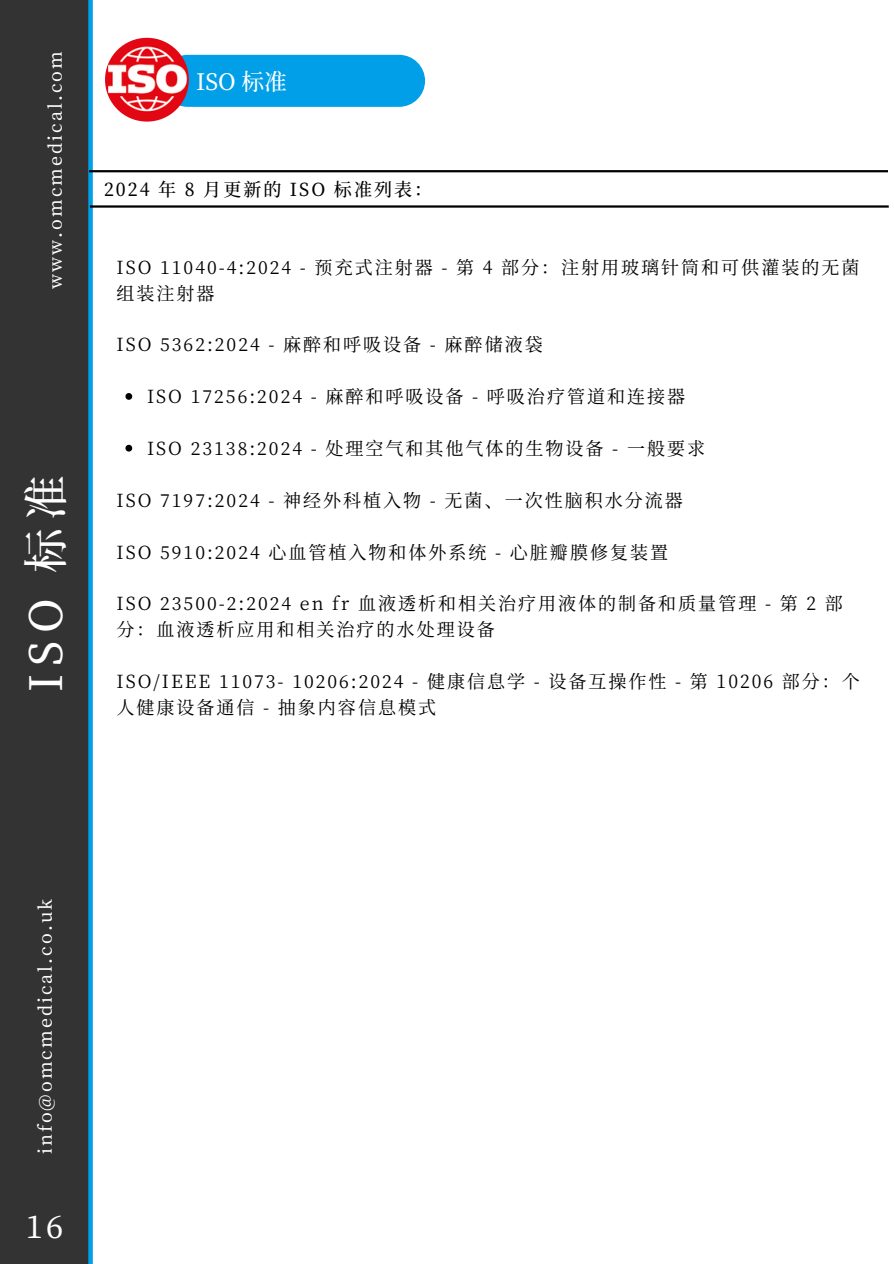
<style>
.page{position:relative;width:894px;height:1264px;background:#fff}
.page>*{position:absolute;margin:0;border:0;box-sizing:border-box;transform-origin:0 0}
.t1{font:500 44.7px "Source Han Serif SC";color:#fff}
.t2{font:500 31.2px "Source Han Serif SC";color:#fff}
.t3{font:23.1px "Source Han Serif SC";color:#fff}
.t4{font:22.95px "Source Han Serif SC";color:#fff}
.t5{font:500 22.8px "Source Han Serif SC";color:#fff}
.t6{font:500 20.25px "Source Han Serif SC";color:#fff}
.t7{font:18px/25.8px "Source Han Serif SC";letter-spacing:.11em;color:#000}
.t8{font:500 18px "Source Han Serif SC";letter-spacing:.11em;color:#fff}
.t9{font:500 18px "Source Han Serif SC";letter-spacing:.11em;color:#000}
</style>
<div class="page">
<div style="left:0;top:0;width:89px;height:1263px;background:#333"></div>
<div style="left:88px;top:0;width:5px;height:1263px;background:#009fe7"></div>
<hr style="left:89px;top:170px;width:798px;height:2px;background:#000">
<hr style="left:90px;top:205px;width:798px;height:3px;background:#000">
<svg style="left:125px;top:393px;width:7px;height:7px"></svg>
<svg style="left:125px;top:445px;width:7px;height:6px"></svg>
<div style="left:162px;top:55px;width:263px;height:52px;background:#009fe7;border-radius:26px"></div>
<img style="left:105px;top:38px;width:84px;height:84px;border-radius:50%">
<p class="t8" style="left:41px;top:289px;width:239px;rotate:-90deg">www.omcmedical.com</p>
<p class="t1" style="left:11px;top:691px;width:217px;rotate:-90deg">ISO 标准</p>
<p class="t5" style="left:196px;top:64px;width:92px">ISO 标准</p>
<p class="t9" style="left:104px;top:175px;width:329px">2024 年 8 月更新的 ISO 标准列表：</p>
<h2 class="t7" style="left:116px;top:253px;width:744px">ISO 11040-4:2024 - 预充式注射器 - 第 4 部分：注射用玻璃针筒和可供灌装的无菌组装注射器</h2>
<h3 class="t7" style="left:116px;top:331px;width:427px">ISO 5362:2024 - 麻醉和呼吸设备 - 麻醉储液袋</h3>
<h4 class="t7" style="left:147px;top:382px;width:539px">ISO 17256:2024 - 麻醉和呼吸设备 - 呼吸治疗管道和连接器</h4>
<h4 class="t7" style="left:147px;top:434px;width:559px">ISO 23138:2024 - 处理空气和其他气体的生物设备 - 一般要求</h4>
<p class="t7" style="left:116px;top:486px;width:567px">ISO 7197:2024 - 神经外科植入物 - 无菌、一次性脑积水分流器</p>
<p class="t7" style="left:116px;top:538px;width:553px">ISO 5910:2024 心血管植入物和体外系统 - 心脏瓣膜修复装置</p>
<h4 class="t7" style="left:116px;top:589px;width:727px">ISO 23500-2:2024 en fr 血液透析和相关治疗用液体的制备和质量管理 - 第 2 部分：血液透析应用和相关治疗的水处理设备</h4>
<h4 class="t7" style="left:116px;top:667px;width:744px">ISO/IEEE 11073- 10206:2024 - 健康信息学 - 设备互操作性 - 第 10206 部分：个人健康设备通信 - 抽象内容信息模式</h4>
<p class="t8" style="left:31px;top:1154px;width:256px;rotate:-90deg">info@omcmedical.co.uk</p>
<h5 class="t3" style="left:39px;top:1201px;width:12px">5</h5>
<h1 class="t6" style="left:32px;top:1206px;width:24px">1 2</h1>
<p class="t2" style="left:26px;top:1202px;width:36px">1 6</p>
<h5 class="t4" style="left:38px;top:1209px;width:12px">5</h5>
</div>
